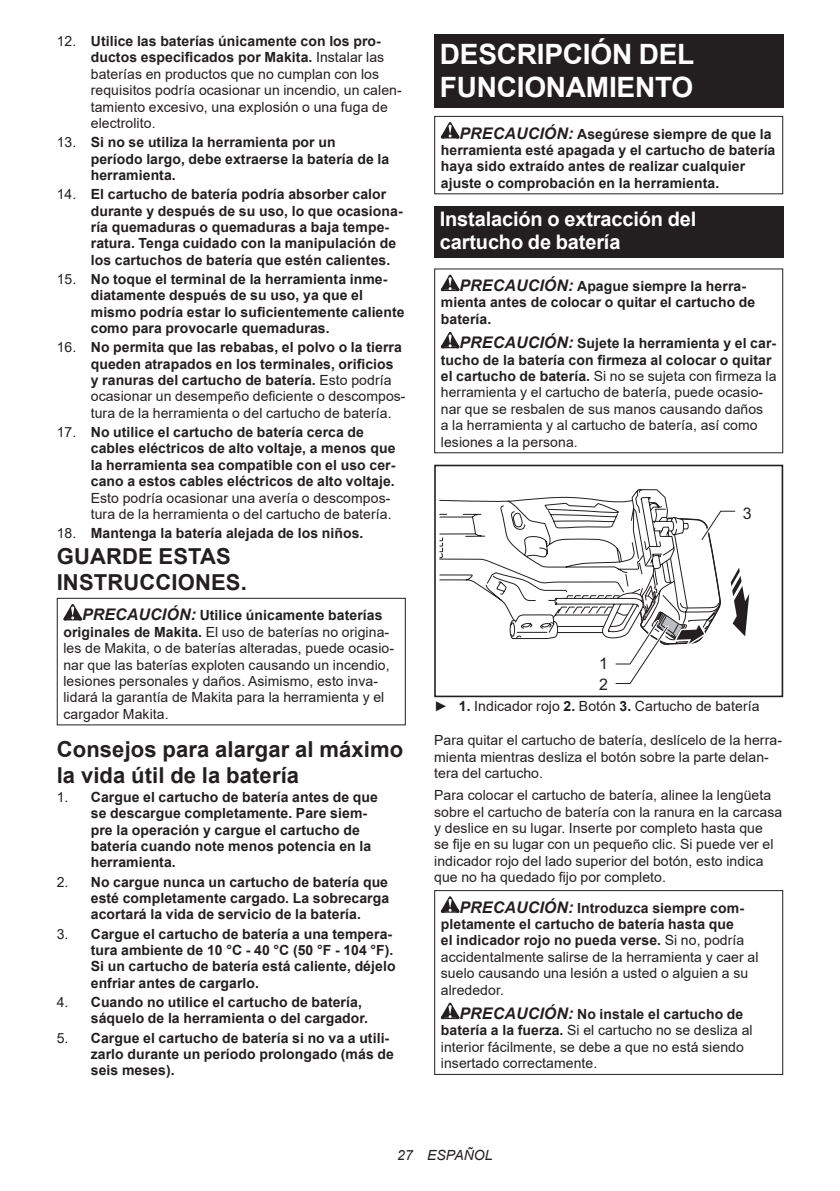
<style>
.page{position:relative;width:840px;height:1191px;background:#fff}
.page>*{position:absolute;margin:0;border:0;box-sizing:border-box;transform-origin:0 0}
.t1{font:700 28px/32.8px "Arial";letter-spacing:-.01em;color:#fff}
.t2{font:700 22px/25.8px "Arial";letter-spacing:.005em;color:#231f20}
.t3{font:700 20px/23.4px "Arial";letter-spacing:-.01em;color:#fff}
.t4{font:16px/20.4px "Arial";color:#231f20}
.t5{font:700 14px/16.4px "Arial";letter-spacing:.005em;color:#231f20}
.t6{font:14px/16.4px "Arial";letter-spacing:.005em;color:#231f20}
.t7{font:italic 14px "Arial";letter-spacing:.005em;color:#231f20}
.s1{font-weight:700}
.s2{font-weight:400}
.s3{font-weight:700;font-style:italic;font-size:16px}
.s4{font-style:italic;font-size:16px}
</style>
<div class="page">
<svg style="left:63px;top:604px;width:19px;height:16px"></svg>
<div style="left:57px;top:598px;width:348px;height:127px;border:1px solid #231f20"></div>
<div style="left:434px;top:34px;width:348px;height:74px;background:#231f20"></div>
<svg style="left:440px;top:122px;width:19px;height:16px"></svg>
<div style="left:434px;top:116px;width:348px;height:78px;border:1px solid #231f20"></div>
<div style="left:434px;top:206px;width:348px;height:51px;background:#231f20"></div>
<svg style="left:440px;top:275px;width:19px;height:16px"></svg>
<svg style="left:440px;top:332px;width:19px;height:16px"></svg>
<div style="left:434px;top:465px;width:348px;height:232px;border:2px solid #231f20"></div>
<svg style="left:439px;top:489px;width:311px;height:195px"></svg>
<svg style="left:440px;top:896px;width:19px;height:16px"></svg>
<svg style="left:440px;top:1002px;width:19px;height:17px"></svg>
<div style="left:434px;top:890px;width:348px;height:185px;border:1px solid #231f20"></div>
<p class="t6" style="left:91px;top:33px;width:312px;text-indent:-34px">12. <span class="s1">Utilice las baterías únicamente con los pro&shy;ductos especificados por Makita.</span> Instalar las baterías en productos que no cumplan con los requisitos podría ocasionar un incendio, un calen&shy;tamiento excesivo, una explosión o una fuga de electrolito.</p>
<p class="t5" style="left:91px;top:134px;width:300px;text-indent:-34px"><span class="s2">13.</span> Si no se utiliza la herramienta por un período largo, debe extraerse la batería de la herramienta.</p>
<p class="t5" style="left:91px;top:186px;width:313px;text-indent:-34px"><span class="s2">14.</span> El cartucho de batería podría absorber calor durante y después de su uso, lo que ocasiona&shy;ría quemaduras o quemaduras a baja tempe&shy;ratura. Tenga cuidado con la manipulación de los cartuchos de batería que estén calientes.</p>
<p class="t5" style="left:91px;top:271px;width:315px;text-indent:-34px"><span class="s2">15.</span> No toque el terminal de la herramienta inme&shy;diatamente después de su uso, ya que el mismo podría estar lo suficientemente caliente como para provocarle quemaduras.</p>
<p class="t5" style="left:91px;top:339px;width:316px;text-indent:-34px"><span class="s2">16.</span> No permita que las rebabas, el polvo o la tierra queden atrapados en los terminales, orificios<br>y ranuras del cartucho de batería. <span class="s2">Esto podría ocasionar un desempeño deficiente o descompos&shy;tura de la herramienta o del cartucho de batería.</span></p>
<p class="t5" style="left:91px;top:424px;width:306px;text-indent:-34px"><span class="s2">17.</span> No utilice el cartucho de batería cerca de cables eléctricos de alto voltaje, a menos que la herramienta sea compatible con el uso cer&shy;cano a estos cables eléctricos de alto voltaje.</p>
<p class="t6" style="left:91px;top:489px;width:302px">Esto podría ocasionar una avería o descompos&shy;tura de la herramienta o del cartucho de batería.</p>
<p class="t5" style="left:57px;top:525px;width:308px"><span class="s2">18.</span> Mantenga la batería alejada de los niños.</p>
<h2 class="t2" style="left:57px;top:543px;width:191px">GUARDE ESTAS<br>INSTRUCCIONES.</h2>
<p class="t6" style="left:63px;top:607px;width:332px;text-indent:19px"><span class="s3">PRECAUCIÓN:</span> <span class="s1">Utilice únicamente baterías originales de Makita.</span> El uso de baterías no origina&shy;les de Makita, o de baterías alteradas, puede ocasio&shy;nar que las baterías exploten causando un incendio, lesiones personales y daños. Asimismo, esto inva&shy;lidará la garantía de Makita para la herramienta y el cargador Makita.</p>
<h2 class="t2" style="left:57px;top:736px;width:348px">Consejos para alargar al máximo la vida útil de la batería</h2>
<p class="t5" style="left:91px;top:789px;width:288px;text-indent:-34px"><span class="s2">1.</span> Cargue el cartucho de batería antes de que se descargue completamente. Pare siem&shy;pre la operación y cargue el cartucho de batería cuando note menos potencia en la herramienta.</p>
<p class="t5" style="left:91px;top:873px;width:300px;text-align:justify;text-indent:-34px"><span class="s2">2.</span> No cargue nunca un cartucho de batería que esté completamente cargado. La sobrecarga acortará la vida de servicio de la batería.</p>
<p class="t5" style="left:91px;top:925px;width:306px;text-indent:-34px"><span class="s2">3.</span> Cargue el cartucho de batería a una tempera&shy;tura ambiente de 10 °C - 40 °C (50 °F - 104 °F).<br>Si un cartucho de batería está caliente, déjelo enfriar antes de cargarlo.</p>
<p class="t5" style="left:91px;top:994px;width:279px;text-indent:-34px"><span class="s2">4.</span> Cuando no utilice el cartucho de batería, sáquelo de la herramienta o del cargador.</p>
<p class="t5" style="left:91px;top:1029px;width:304px;text-indent:-34px"><span class="s2">5.</span> Cargue el cartucho de batería si no va a utili&shy;zarlo durante un período prolongado (más de seis meses).</p>
<h1 class="t1" style="left:439px;top:38px;width:256px">DESCRIPCIÓN DEL<br>FUNCIONAMIENTO</h1>
<p class="t5" style="left:440px;top:125px;width:336px;text-indent:19px"><span class="s4">PRECAUCIÓN:</span> Asegúrese siempre de que la herramienta esté apagada y el cartucho de batería haya sido extraído antes de realizar cualquier ajuste o comprobación en la herramienta.</p>
<h3 class="t3" style="left:439px;top:207px;width:258px">Instalación o extracción del cartucho de batería</h3>
<p class="t5" style="left:440px;top:278px;width:316px;text-indent:19px"><span class="s4">PRECAUCIÓN:</span> Apague siempre la herra&shy;mienta antes de colocar o quitar el cartucho de batería.</p>
<p class="t6" style="left:440px;top:335px;width:337px;text-indent:19px"><span class="s3">PRECAUCIÓN:</span> <span class="s1">Sujete la herramienta y el car&shy;tucho de la batería con firmeza al colocar o quitar el cartucho de batería.</span> Si no se sujeta con firmeza la herramienta y el cartucho de batería, puede ocasio&shy;nar que se resbalen de sus manos causando daños<br>a la herramienta y al cartucho de batería, así como lesiones a la persona.</p>
<p class="t4" style="left:599px;top:653px;width:10px">1<br>2</p>
<p class="t4" style="left:742px;top:502px;width:10px">3</p>
<p class="t6" style="left:434px;top:697px;width:326px">► <span class="s1">1.</span> Indicador rojo <span class="s1">2.</span> Botón <span class="s1">3.</span> Cartucho de batería</p>
<p class="t6" style="left:434px;top:732px;width:349px">Para quitar el cartucho de batería, deslícelo de la herra&shy;mienta mientras desliza el botón sobre la parte delan&shy;tera del cartucho.</p>
<p class="t6" style="left:434px;top:787px;width:349px">Para colocar el cartucho de batería, alinee la lengüeta sobre el cartucho de batería con la ranura en la carcasa y deslice en su lugar. Inserte por completo hasta que<br>se fije en su lugar con un pequeño clic. Si puede ver el indicador rojo del lado superior del botón, esto indica que no ha quedado fijo por completo.</p>
<p class="t6" style="left:440px;top:899px;width:319px;text-indent:19px"><span class="s3">PRECAUCIÓN:</span> <span class="s1">Introduzca siempre com&shy;pletamente el cartucho de batería hasta que<br>el indicador rojo no pueda verse.</span> Si no, podría accidentalmente salirse de la herramienta y caer al suelo causando una lesión a usted o alguien a su alrededor.</p>
<p class="t6" style="left:440px;top:1006px;width:313px;text-indent:19px"><span class="s3">PRECAUCIÓN:</span> <span class="s1">No instale el cartucho de batería a la fuerza.</span> Si el cartucho no se desliza al interior fácilmente, se debe a que no está siendo insertado correctamente.</p>
<p class="t7" style="left:397px;top:1146px;width:97px">27 ESPAÑOL</p>
</div>
